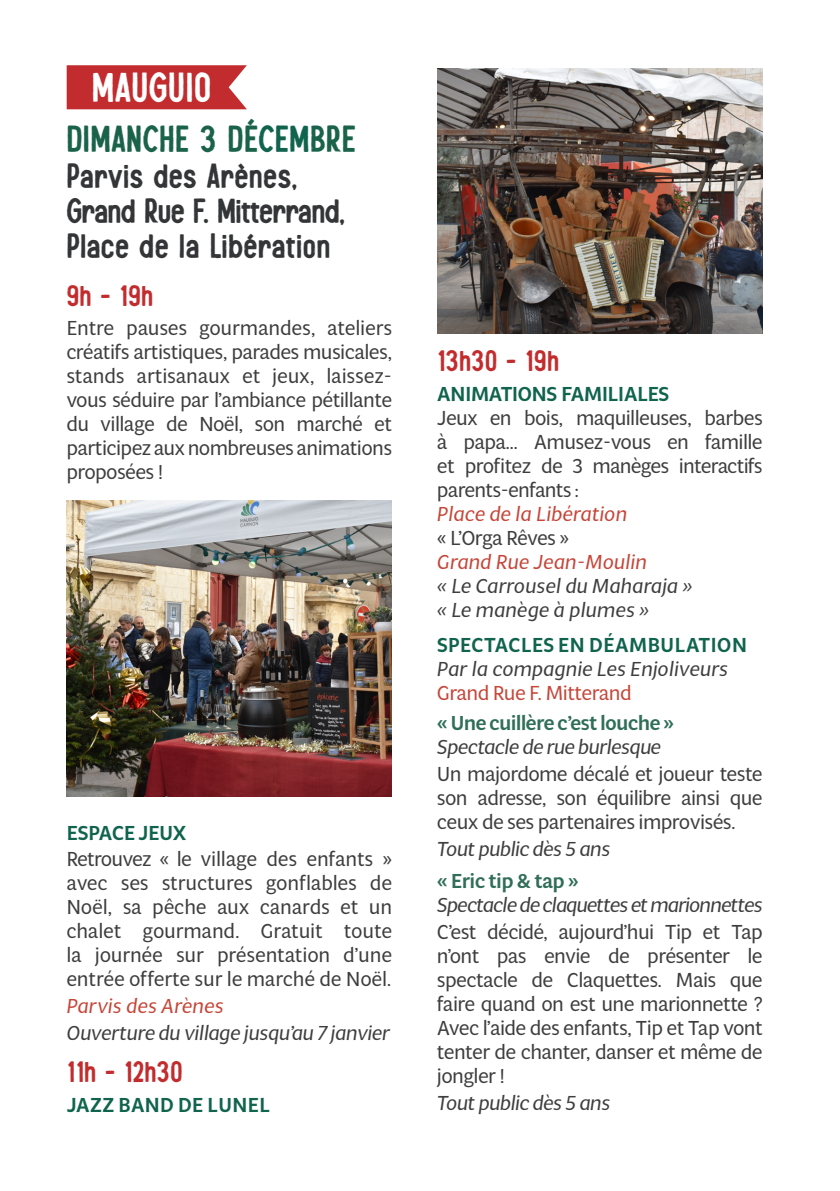
<style>
.page{position:relative;width:840px;height:1191px;background:#fff}
.page>*{position:absolute;margin:0;border:0;box-sizing:border-box;transform-origin:0 0}
.t1{font:42px "Biloner";letter-spacing:.03em;color:#fff}
.t2{font:38px "Biloner";letter-spacing:.03em;color:#1a634a}
.t3{font:35.2px "Biloner";letter-spacing:.03em;color:#333536}
.t4{font:35.2px "Biloner";color:#333536}
.t5{font:30px "Biloner";letter-spacing:.03em;color:#c22c2e}
.t6{font:20px/24px "Multi Display";color:#3e3e3f;text-align:justify}
.t7{font:italic 20px "Multi Display";letter-spacing:-.01em;color:#3e3e3f}
.t8{font:italic 20px/24px "Multi Display";letter-spacing:.02em;color:#3e3e3f}
.t9{font:italic 20px "Multi Display";letter-spacing:.02em;color:#c64639}
.t10{font:500 20px "Multi Display";letter-spacing:-.01em;color:#306e59}
.t11{font:500 20px "Multi Display";letter-spacing:-.01em;color:#10644d}
.t12{font:20px "Multi Display";color:#c64639}
.t13{font:500 20px "Multi Display";letter-spacing:.02em;color:#10644d}
.s1{color:#10644d}
.s2{font-weight:500;font-style:normal;color:#10644d}
</style>
<div class="page">
<svg style="left:67px;top:65px;width:180px;height:44px;background:#c53839"></svg>
<img style="left:67px;top:500px;width:324px;height:297px">
<img style="left:437px;top:68px;width:325px;height:265px">
<p class="t1" style="left:92px;top:65px;width:120px">MAUGUIO</p>
<p class="t2" style="left:67px;top:118px;width:290px">DIMANCHE 3 DÉ<span class="s1">CEM</span>BRE</p>
<p class="t3" style="left:67px;top:156px;width:232px">Parvis des Arènes,</p>
<p class="t4" style="left:67px;top:192px;width:279px">Grand Rue F. Mitterrand,</p>
<p class="t3" style="left:67px;top:227px;width:264px">Place de la Libération</p>
<p class="t5" style="left:67px;top:279px;width:88px">9h - 19h</p>
<p class="t6" style="left:67px;top:315px;width:326px">Entre pauses gourmandes, ateliers créatifs artistiques, parades musicales, stands artisanaux et jeux, laissez&shy;vous séduire par l’ambiance pétillante du village de Noël, son marché et participez aux nombreuses animations proposées !</p>
<p class="t11" style="left:67px;top:818px;width:121px">ESPACE JEUX</p>
<p class="t6" style="left:67px;top:846px;width:326px">Retrouvez « le village des enfants » avec ses structures gonflables de Noël, sa pêche aux canards et un chalet gourmand. Gratuit toute la journée sur présentation d’une entrée offerte sur le marché de Noël.</p>
<p class="t9" style="left:67px;top:992px;width:158px">Parvis des Arènes</p>
<p class="t7" style="left:67px;top:1019px;width:324px">Ouverture du village jusqu’au 7 janvier</p>
<p class="t5" style="left:67px;top:1055px;width:117px">11h - 12h30</p>
<p class="t13" style="left:67px;top:1090px;width:205px">JAZZ BAND DE LUNEL</p>
<p class="t5" style="left:437px;top:344px;width:123px">13h30 - 19h</p>
<p class="t11" style="left:437px;top:380px;width:233px">ANIMATIONS FAMILIALES</p>
<p class="t6" style="left:437px;top:405px;width:326px">Jeux en bois, maquilleuses, barbes à papa... Amusez-vous en famille et profitez de 3 manèges interactifs parents-enfants :</p>
<p class="t9" style="left:437px;top:500px;width:191px">Place de la Libération</p>
<p class="t6" style="left:437px;top:525px;width:133px">« L’Orga Rêves »</p>
<p class="t9" style="left:437px;top:548px;width:211px">Grand Rue Jean-Moulin</p>
<p class="t8" style="left:437px;top:573px;width:256px">« Le Carrousel du Maharaja »</p>
<p class="t8" style="left:437px;top:597px;width:213px">« Le manège à plumes »</p>
<p class="t8" style="left:437px;top:632px;width:311px"><span class="s2">SPECTACLES EN DÉAMBULATION<br></span>Par la compagnie Les Enjoliveurs</p>
<p class="t12" style="left:437px;top:679px;width:195px">Grand Rue F. Mitterand</p>
<p class="t10" style="left:437px;top:709px;width:238px">« Une cuillère c’est louche »</p>
<p class="t7" style="left:437px;top:733px;width:225px">Spectacle de rue burlesque</p>
<p class="t6" style="left:437px;top:761px;width:326px">Un majordome décalé et joueur teste son adresse, son équilibre ainsi que ceux de ses partenaires improvisés.</p>
<p class="t7" style="left:437px;top:835px;width:174px">Tout public dès 5 ans</p>
<p class="t10" style="left:437px;top:867px;width:143px">« Eric tip &amp; tap »</p>
<p class="t7" style="left:437px;top:891px;width:326px">Spectacle de claquettes et marionnettes</p>
<p class="t6" style="left:437px;top:919px;width:326px">C’est décidé, aujourd’hui Tip et Tap n’ont pas envie de présenter le spectacle de Claquettes. Mais que faire quand on est une marionnette ?<br>Avec l’aide des enfants, Tip et Tap vont tenter de chanter, danser et même de jongler !</p>
<p class="t7" style="left:437px;top:1089px;width:174px">Tout public dès 5 ans</p>
</div>
